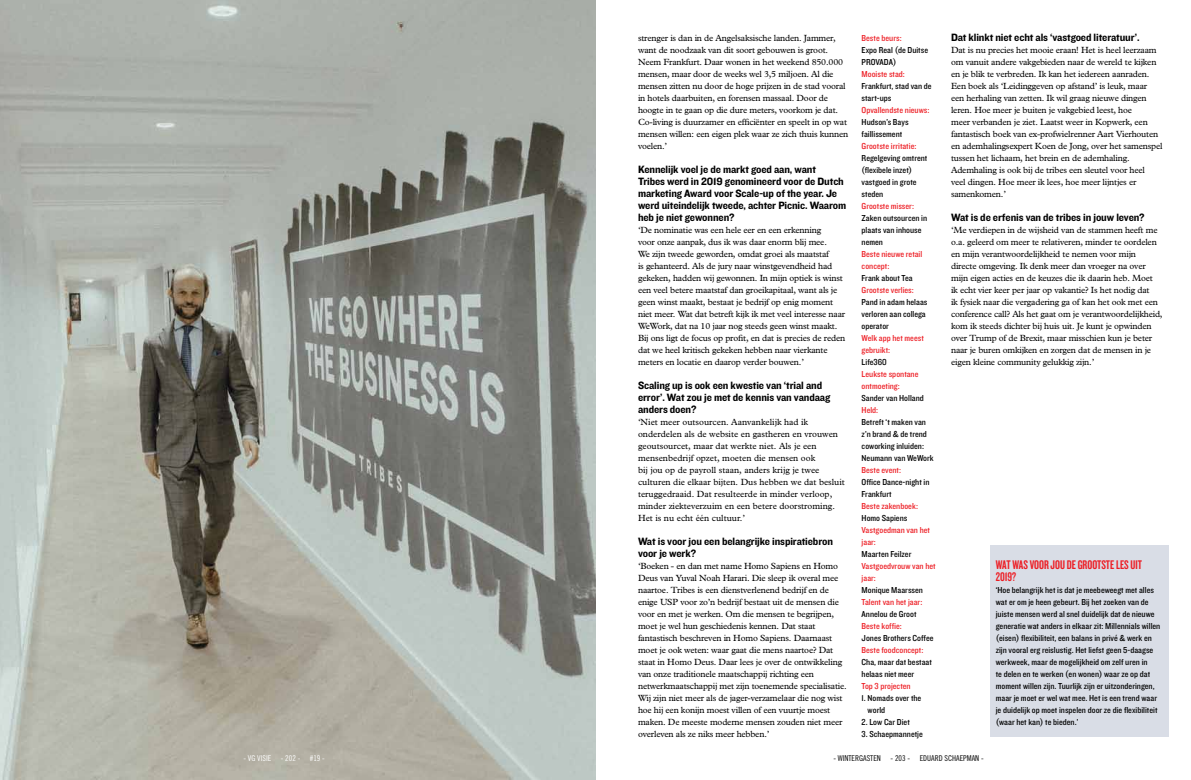
<style>
.page{position:relative;width:1191px;height:780px;background:#fff}
.page>*{position:absolute;margin:0;border:0;box-sizing:border-box;transform-origin:0 0}
.t1{font:13px/12px "Knockout HTF48 Featherweight";color:#ed1d24}
.t2{font:11px/12px "Knockout HTF51 Middleweight";letter-spacing:-.01em;color:#000}
.t3{font:9px/12px "M Plantin";letter-spacing:-.02em;color:#000}
.t4{font:9px/12px "Knockout HTF30 Junior Welterwt";color:#000}
.t5{font:9px/12px "M Plantin";color:#000}
.t6{font:9px/12px "Knockout HTF30 Junior Welterwt";color:#ed1d24}
.t7{font:8px "Trade Gothic Cond Eighteen";color:#000}
.t8{font:8px "Trade Gothic Cond Eighteen";color:#fff}
</style>
<div class="page">
<div style="left:989px;top:545px;width:179px;height:192px;background:#d9dde6"></div>
<img style="left:0;top:0;width:595px;height:780px">
<p class="t3" style="left:638px;top:32px;width:212px">strenger is dan in de Angelsaksische landen. Jammer, want de noodzaak van dit soort gebouwen is groot.<br>Neem Frankfurt. Daar wonen in het weekend 850.000 mensen, maar door de weeks wel 3,5 miljoen. Al die mensen zitten nu door de hoge prijzen in de stad vooral in hotels daarbuiten, en forensen massaal. Door de hoogte in te gaan op die dure meters, voorkom je dat.<br>Co-living is duurzamer en efficiënter en speelt in op wat mensen willen: een eigen plek waar ze zich thuis kunnen voelen.’</p>
<p class="t2" style="left:638px;top:164px;width:210px">Kennelijk voel je de markt goed aan, want<br>Tribes werd in 2019 genomineerd voor de Dutch marketing Award voor Scale-up of the year. Je werd uiteindelijk tweede, achter Picnic. Waarom heb je niet gewonnen?</p>
<p class="t3" style="left:638px;top:224px;width:209px">‘De nominatie was een hele eer en een erkenning<br>voor onze aanpak, dus ik was daar enorm blij mee.<br>We zijn tweede geworden, omdat groei als maatstaf<br>is gehanteerd. Als de jury naar winstgevendheid had gekeken, hadden wij gewonnen. In mijn optiek is winst een veel betere maatstaf dan groeikapitaal, want als je geen winst maakt, bestaat je bedrijf op enig moment niet meer. Wat dat betreft kijk ik met veel interesse naar WeWork, dat na 10 jaar nog steeds geen winst maakt.<br>Bij ons ligt de focus op profit, en dat is precies de reden dat we heel kritisch gekeken hebben naar vierkante meters en locatie en daarop verder bouwen.’</p>
<p class="t2" style="left:638px;top:380px;width:194px">Scaling up is ook een kwestie van ‘trial and error’. Wat zou je met de kennis van vandaag anders doen?</p>
<p class="t5" style="left:638px;top:416px;width:208px">‘Niet meer outsourcen. Aanvankelijk had ik onderdelen als de website en gastheren en vrouwen geoutsourcet, maar dat werkte niet. Als je een mensenbedrijf opzet, moeten die mensen ook<br>bij jou op de payroll staan, anders krijg je twee culturen die elkaar bijten. Dus hebben we dat besluit teruggedraaid. Dat resulteerde in minder verloop, minder ziekteverzuim en een betere doorstroming.<br>Het is nu echt één cultuur.’</p>
<p class="t2" style="left:638px;top:536px;width:196px">Wat is voor jou een belangrijke inspiratiebron voor je werk?</p>
<p class="t3" style="left:638px;top:560px;width:210px">‘Boeken - en dan met name Homo Sapiens en Homo Deus van Yuval Noah Harari. Die sleep ik overal mee naartoe. Tribes is een dienstverlenend bedrijf en de enige USP voor zo’n bedrijf bestaat uit de mensen die voor en met je werken. Om die mensen te begrijpen, moet je wel hun geschiedenis kennen. Dat staat fantastisch beschreven in Homo Sapiens. Daarnaast moet je ook weten: waar gaat die mens naartoe? Dat staat in Homo Deus. Daar lees je over de ontwikkeling van onze traditionele maatschappij richting een netwerkmaatschappij met zijn toenemende specialisatie.<br>Wij zijn niet meer als de jager-verzamelaar die nog wist hoe hij een konijn moest villen of een vuurtje moest maken. De meeste moderne mensen zouden niet meer overleven als ze niks meer hebben.’</p>
<p class="t6" style="left:861px;top:32px;width:42px">Beste beurs:</p>
<p class="t4" style="left:861px;top:44px;width:68px">Expo Real (de Duitse<br>PROVADA)</p>
<p class="t6" style="left:861px;top:68px;width:45px">Mooiste stad:</p>
<p class="t4" style="left:861px;top:80px;width:72px">Frankfurt, stad van de start-ups</p>
<p class="t6" style="left:861px;top:104px;width:69px">Opvallendste nieuws:</p>
<p class="t4" style="left:861px;top:116px;width:48px">Hudson’s Bays faillissement</p>
<p class="t6" style="left:861px;top:140px;width:56px">Grootste irritatie:</p>
<p class="t4" style="left:861px;top:152px;width:67px">Regelgeving omtrent (flexibele inzet) vastgoed in grote steden</p>
<p class="t6" style="left:861px;top:200px;width:54px">Grootste misser:</p>
<p class="t4" style="left:861px;top:212px;width:67px">Zaken outsourcen in plaats van inhouse nemen</p>
<p class="t6" style="left:861px;top:248px;width:62px">Beste nieuwe retail concept:</p>
<p class="t4" style="left:861px;top:272px;width:53px">Frank about Tea</p>
<p class="t6" style="left:861px;top:284px;width:54px">Grootste verlies:</p>
<p class="t4" style="left:861px;top:296px;width:67px">Pand in adam helaas verloren aan collega operator</p>
<p class="t6" style="left:861px;top:332px;width:64px">Welk app het meest gebruikt:</p>
<p class="t4" style="left:861px;top:356px;width:27px">Life360</p>
<p class="t6" style="left:861px;top:368px;width:58px">Leukste spontane ontmoeting:</p>
<p class="t4" style="left:861px;top:392px;width:64px">Sander van Holland</p>
<p class="t6" style="left:861px;top:404px;width:18px">Held:</p>
<p class="t4" style="left:861px;top:416px;width:74px">Betreft ‘t maken van z’n brand &amp; de trend coworking inluiden:<br>Neumann van WeWork</p>
<p class="t6" style="left:861px;top:464px;width:41px">Beste event:</p>
<p class="t4" style="left:861px;top:476px;width:69px">Office Dance-night in<br>Frankfurt</p>
<p class="t6" style="left:861px;top:500px;width:58px">Beste zakenboek:</p>
<p class="t4" style="left:861px;top:512px;width:47px">Homo Sapiens</p>
<p class="t6" style="left:861px;top:524px;width:70px">Vastgoedman van het jaar:</p>
<p class="t4" style="left:861px;top:548px;width:51px">Maarten Feilzer</p>
<p class="t6" style="left:861px;top:560px;width:76px">Vastgoedvrouw van het jaar:</p>
<p class="t4" style="left:861px;top:584px;width:63px">Monique Maarssen</p>
<p class="t6" style="left:861px;top:596px;width:62px">Talent van het jaar:</p>
<p class="t4" style="left:861px;top:608px;width:56px">Annelou de Groot</p>
<p class="t6" style="left:861px;top:620px;width:42px">Beste koffie:</p>
<p class="t4" style="left:861px;top:632px;width:73px">Jones Brothers Coffee</p>
<p class="t6" style="left:861px;top:644px;width:63px">Beste foodconcept:</p>
<p class="t4" style="left:861px;top:656px;width:72px">Cha, maar dat bestaat helaas niet meer</p>
<p class="t6" style="left:861px;top:680px;width:51px">Top 3 projecten</p>
<p class="t4" style="left:867px;top:692px;width:55px;text-indent:-6px">1. Nomads over the world</p>
<p class="t4" style="left:861px;top:716px;width:50px">2. Low Car Diet</p>
<p class="t4" style="left:861px;top:728px;width:63px">3. Schaepmannetje</p>
<p class="t2" style="left:951px;top:32px;width:190px">Dat klinkt niet echt als ‘vastgoed literatuur’.</p>
<p class="t3" style="left:951px;top:44px;width:213px">Dat is nu precies het mooie eraan! Het is heel leerzaam om vanuit andere vakgebieden naar de wereld te kijken en je blik te verbreden. Ik kan het iedereen aanraden.<br>Een boek als ‘Leidinggeven op afstand’ is leuk, maar een herhaling van zetten. Ik wil graag nieuwe dingen leren. Hoe meer je buiten je vakgebied leest, hoe<br>meer verbanden je ziet. Laatst weer in Kopwerk, een fantastisch boek van ex-profwielrenner Aart Vierhouten en ademhalingsexpert Koen de Jong, over het samenspel tussen het lichaam, het brein en de ademhaling.<br>Ademhaling is ook bij de tribes een sleutel voor heel<br>veel dingen. Hoe meer ik lees, hoe meer lijntjes er samenkomen.’</p>
<p class="t2" style="left:951px;top:212px;width:195px">Wat is de erfenis van de tribes in jouw leven?</p>
<p class="t3" style="left:951px;top:224px;width:213px">‘Me verdiepen in de wijsheid van de stammen heeft me o.a. geleerd om meer te relativeren, minder te oordelen en mijn verantwoordelijkheid te nemen voor mijn directe omgeving. Ik denk meer dan vroeger na over mijn eigen acties en de keuzes die ik daarin heb. Moet<br>ik echt vier keer per jaar op vakantie? Is het nodig dat<br>ik fysiek naar die vergadering ga of kan het ook met een conference call? Als het gaat om je verantwoordelijkheid, kom ik steeds dichter bij huis uit. Je kunt je opwinden over Trump of de Brexit, maar misschien kun je beter naar je buren omkijken en zorgen dat de mensen in je eigen kleine community gelukkig zijn.’</p>
<h1 class="t1" style="left:995px;top:559px;width:148px">WATWAS VOOR JOU DE GROOTSTE LES UIT<br>2019?</h1>
<p class="t4" style="left:995px;top:584px;width:166px">‘Hoe belangrijk het is dat je meebeweegt met alles wat er om je heen gebeurt. Bij het zoeken van de juiste mensen werd al snel duidelijk dat de nieuwe generatie wat anders in elkaar zit: Millennials willen (eisen) flexibiliteit, een balans in privé &amp; werk en zijn vooral erg reislustig. Het liefst geen 5-daagse werkweek, maar de mogelijkheid om zelf uren in<br>te delen en te werken (en wonen) waar ze op dat moment willen zijn. Tuurlijk zijn er uitzonderingen, maar je moet er wel wat mee. Het is een trend waar je duidelijk op moet inspelen door ze die flexibiliteit (waar het kan) te bieden.’</p>
<p class="t8" style="left:243px;top:753px;width:21px">- VG VISIE</p>
<p class="t8" style="left:281px;top:753px;width:45px">- 202 - #19 -</p>
<p class="t7" style="left:833px;top:753px;width:152px">- WINTERGASTEN - 203 - EDUARD SCHAEPMAN -</p>
</div>
